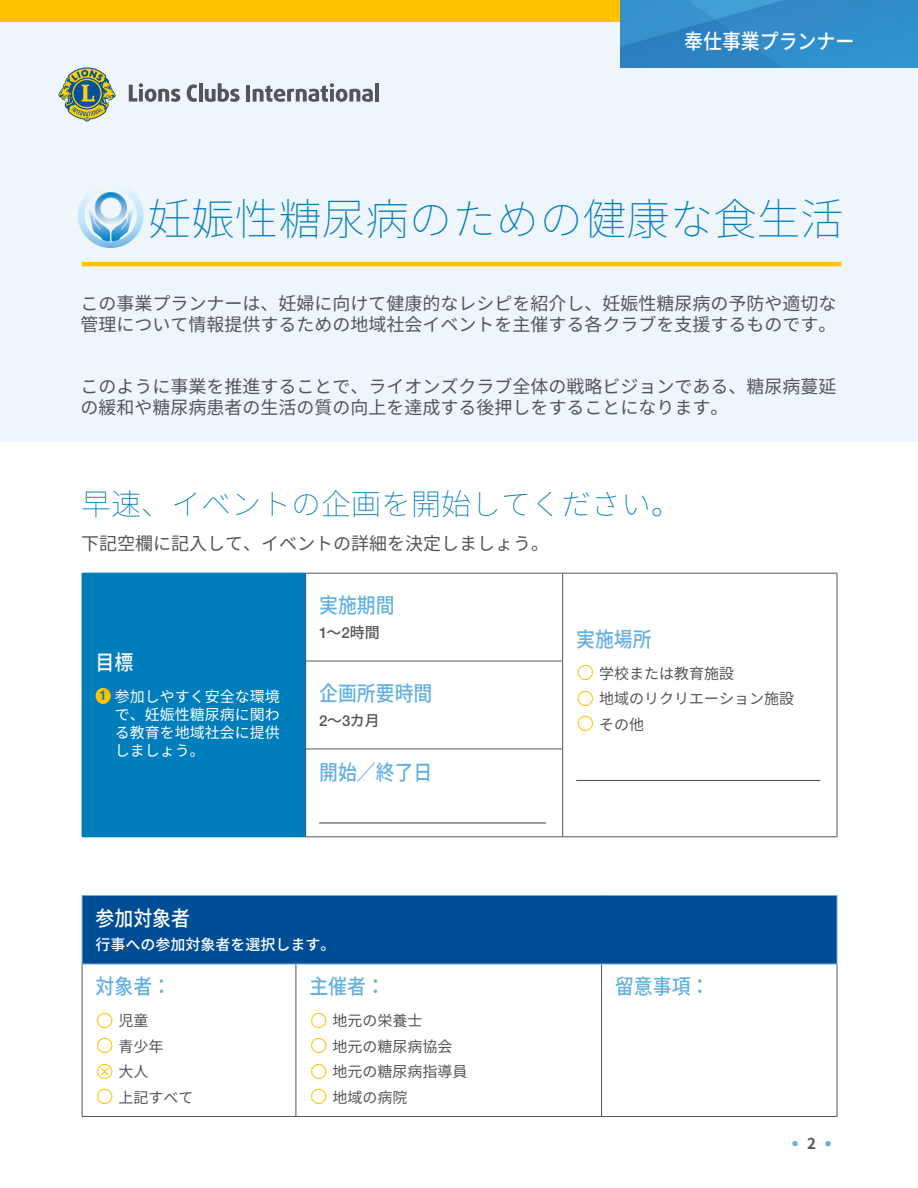
<style>
.page{position:relative;width:918px;height:1188px;background:#fff}
.page>*{position:absolute;margin:0;border:0;box-sizing:border-box;transform-origin:0 0}
.t1{font:100 43.5px "Noto Sans CJ Kjp";color:#007dbb}
.t2{font:100 30px "Noto Sans CJ Kjp";color:#007dbb}
.t3{font:500 21px "Noto Sans CJ Kjp";color:#64b0e1;scale:.9 1}
.t4{font:500 21px "Noto Sans CJ Kjp";color:#fff;scale:.9 1}
.t5{font:18px/21px "Noto Sans CJ Kjp";color:#54555a}
.t6{font:15px/25.5px "Noto Sans CJ Kjp";color:#54555a}
.t7{font:15px/18px "Noto Sans CJ Kjp";color:#fff;text-align:justify}
.t8{font:500 15px "Noto Sans CJ Kjp";color:#fff}
.t9{font:500 15px "Noto Sans CJ Kjp";color:#54555a}
.t10{font:100 15px "Helvetica Neue LT Std";color:#64b0e1}
.s1{font-family:"Helvetica Neue LT Std";font-weight:500;font-size:13.5px;color:#007dbb}
.s2{font-family:"Helvetica Neue LT Std"}
.s3{font-family:"Noto Sans CJ Kjp";font-weight:700;color:#54555a}
</style>
<div class="page">
<div style="left:0;top:0;width:918px;height:442px;background:#eef5fb"></div>
<div style="left:0;top:0;width:918px;height:21px;background:#fec200"></div>
<hr style="left:82px;top:262px;width:759px;height:4px;background:#fec200">
<img style="left:620px;top:0;width:298px;height:68px">
<svg style="left:58px;top:68px;width:58px;height:53px"></svg>
<svg style="left:129px;top:83px;width:51px;height:19px"></svg>
<svg style="left:187px;top:84px;width:10px;height:18px"></svg>
<hr style="left:199px;top:83px;width:4px;height:19px;background:#54555a">
<svg style="left:205px;top:83px;width:35px;height:19px"></svg>
<hr style="left:246px;top:85px;width:4px;height:17px;background:#54555a">
<svg style="left:253px;top:83px;width:120px;height:19px"></svg>
<hr style="left:375px;top:83px;width:4px;height:19px;background:#54555a">
<div style="left:82px;top:573px;width:224px;height:264px;background:#007dbb"></div>
<hr style="left:82px;top:837px;width:223px;height:1px;background:#007dbb">
<hr style="left:563px;top:837px;width:274px;height:1px;background:#54555a">
<hr style="left:562px;top:573px;width:1px;height:88px;background:#54555a">
<hr style="left:562px;top:661px;width:1px;height:88px;background:#54555a">
<hr style="left:562px;top:749px;width:1px;height:88px;background:#54555a">
<hr style="left:305px;top:661px;width:258px;height:1px;background:#54555a">
<hr style="left:305px;top:749px;width:258px;height:1px;background:#54555a">
<hr style="left:305px;top:573px;width:258px;height:1px;background:#54555a">
<hr style="left:305px;top:573px;width:1px;height:88px;background:#54555a">
<hr style="left:563px;top:573px;width:274px;height:1px;background:#54555a">
<hr style="left:837px;top:573px;width:1px;height:88px;background:#54555a">
<hr style="left:837px;top:661px;width:1px;height:88px;background:#54555a">
<hr style="left:837px;top:749px;width:1px;height:88px;background:#54555a">
<hr style="left:305px;top:661px;width:1px;height:88px;background:#54555a">
<hr style="left:305px;top:749px;width:1px;height:88px;background:#54555a">
<hr style="left:305px;top:837px;width:258px;height:1px;background:#54555a">
<div style="left:96px;top:688px;width:15px;height:16px;background:#fec200;border-radius:50%"></div>
<hr style="left:576px;top:780px;width:244px;height:1px;background:#54555a">
<hr style="left:319px;top:822px;width:227px;height:2px;background:#54555a">
<div style="left:82px;top:896px;width:755px;height:68px;background:#014d95"></div>
<hr style="left:837px;top:896px;width:1px;height:68px;background:#64b0e1">
<hr style="left:82px;top:964px;width:1px;height:152px;background:#54555a">
<hr style="left:296px;top:964px;width:1px;height:152px;background:#54555a">
<hr style="left:601px;top:964px;width:1px;height:152px;background:#54555a">
<hr style="left:837px;top:964px;width:1px;height:152px;background:#54555a">
<hr style="left:82px;top:1116px;width:214px;height:1px;background:#54555a">
<hr style="left:296px;top:1116px;width:306px;height:1px;background:#54555a">
<hr style="left:602px;top:1116px;width:235px;height:1px;background:#54555a">
<hr style="left:82px;top:895px;width:214px;height:1px;background:#64b0e1">
<hr style="left:82px;top:896px;width:1px;height:68px;background:#64b0e1">
<hr style="left:296px;top:895px;width:306px;height:1px;background:#64b0e1">
<hr style="left:602px;top:895px;width:235px;height:1px;background:#64b0e1">
<hr style="left:82px;top:964px;width:214px;height:1px;background:#64b0e1">
<hr style="left:296px;top:964px;width:306px;height:1px;background:#64b0e1">
<hr style="left:602px;top:964px;width:235px;height:1px;background:#64b0e1">
<img style="left:78px;top:191px;width:66px;height:57px">
<svg style="left:88px;top:193px;width:46px;height:51px"></svg>
<img style="left:95px;top:192px;width:32px;height:32px">
<p class="t4" style="left:684px;top:29px;width:190px">奉仕事業プランナー</p>
<h1 class="t1" style="left:148px;top:194px;width:697px">妊娠性糖尿病のための健康な食生活</h1>
<p class="t5" style="left:80px;top:293px;width:757px">この事業プランナーは、妊婦に向けて健康的なレシピを紹介し、妊娠性糖尿病の予防や適切な管理について情報提供するための地域社会イベントを主催する各クラブを支援するものです。</p>
<p class="t5" style="left:80px;top:376px;width:757px">このように事業を推進することで、ライオンズクラブ全体の戦略ビジョンである、糖尿病蔓延の緩和や糖尿病患者の生活の質の向上を達成する後押しをすることになります。</p>
<h2 class="t2" style="left:81px;top:487px;width:601px">早速、イベントの企画を開始してください。</h2>
<p class="t5" style="left:81px;top:533px;width:469px">下記空欄に記入して、イベントの詳細を決定しましょう。</p>
<p class="t4" style="left:96px;top:651px;width:44px">目標</p>
<p class="t7" style="left:115px;top:688px;width:167px;text-indent:-16px"><span class="s1">1</span> 参加しやすく安全な環境で、妊娠性糖尿病に関わる教育を地域社会に提供しましょう。</p>
<p class="t3" style="left:319px;top:594px;width:86px">実施期間</p>
<p class="t9" style="left:319px;top:624px;width:62px"><span class="s2">1</span>〜<span class="s2">2</span>時間</p>
<p class="t3" style="left:576px;top:627px;width:85px">実施場所</p>
<p class="t6" style="left:599px;top:661px;width:196px">学校または教育施設<br>地域のリクリエーション施設その他</p>
<p class="t3" style="left:319px;top:681px;width:127px">企画所要時間</p>
<p class="t9" style="left:319px;top:712px;width:62px"><span class="s2">2</span>～<span class="s2">3</span>カ月</p>
<p class="t3" style="left:319px;top:760px;width:127px">開始／終了日</p>
<p class="t4" style="left:96px;top:906px;width:106px">参加対象者</p>
<p class="t8" style="left:96px;top:937px;width:242px">行事への参加対象者を選択します。</p>
<p class="t3" style="left:96px;top:975px;width:86px">対象者：</p>
<p class="t6" style="left:119px;top:1009px;width:77px">児童<br>青少年<br>大人<br>上記すべて</p>
<p class="t3" style="left:309px;top:975px;width:85px">主催者：</p>
<p class="t6" style="left:332px;top:1009px;width:136px">地元の栄養士<br>地元の糖尿病協会地元の糖尿病指導員地域の病院</p>
<p class="t3" style="left:615px;top:975px;width:106px">留意事項：</p>
<p class="t10" style="left:791px;top:1135px;width:42px">• <span class="s3">2</span> •</p>
</div>
